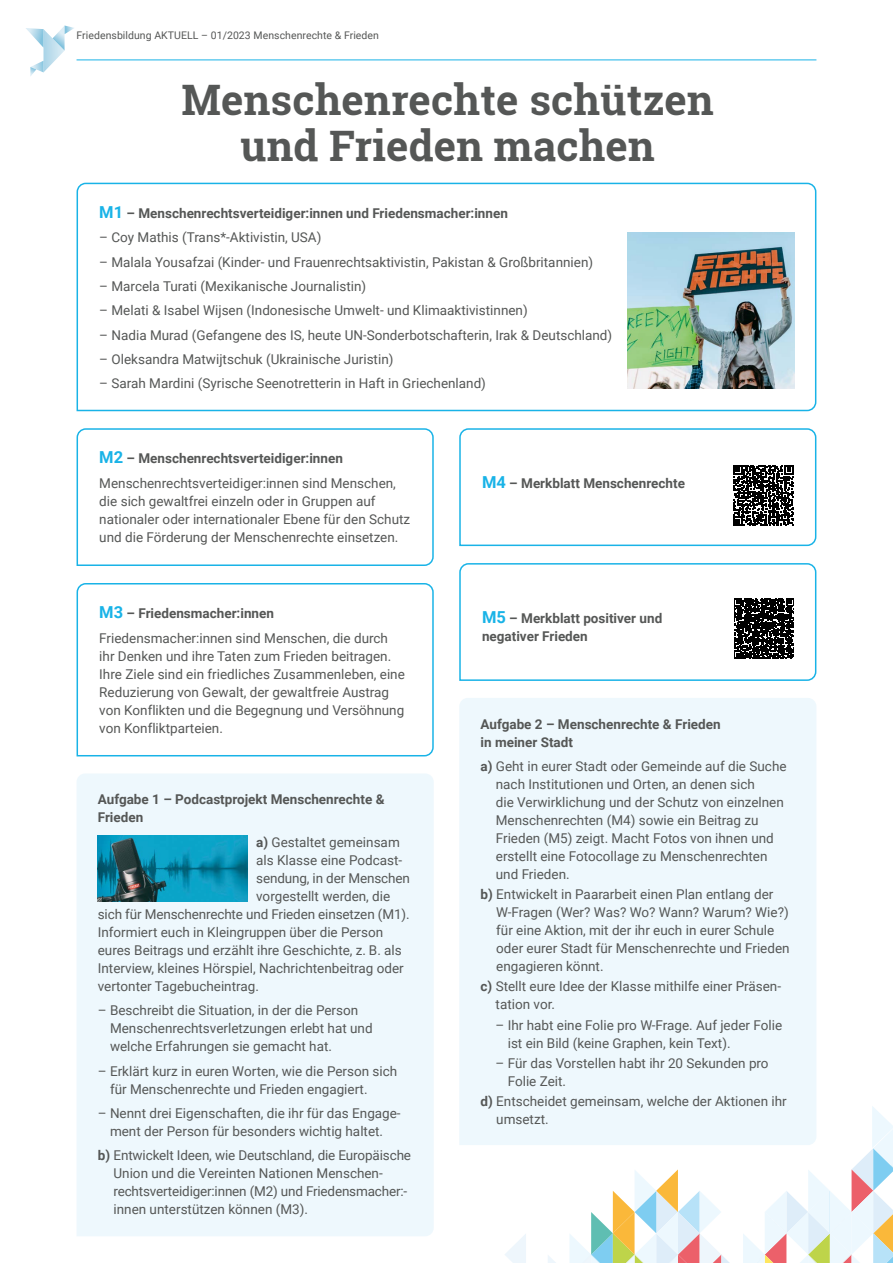
<style>
.page{position:relative;width:893px;height:1263px;background:#fff}
.page>*{position:absolute;margin:0;border:0;box-sizing:border-box;transform-origin:0 0}
.Überschrift___h2{font:700 42px/46.5px "Roboto Slab";letter-spacing:.005em;color:#555756;text-align:center}
.Fließtext_Abstand__1{font:13.5px/18px "Roboto";color:#555756}
.Fließtext_Abstand__0{font:13.5px/18px "Roboto";color:#555756}
.Fließtext_Abstand__1-2{font:700 13.5px/18px "Roboto";color:#555756}
.t1{font:10.5px "Roboto";letter-spacing:.005em;color:#555756}
.s1{font-size:16.5px;color:#19b3e7}
.s2{font-weight:700}
</style>
<div class="page">
<hr style="left:77px;top:60px;width:739px;height:1px;background:#19b3e7">
<svg style="left:26px;top:26px;width:48px;height:50px"></svg>
<div style="left:77px;top:774px;width:357px;height:462px;background:#eef8fd"></div>
<img style="left:98px;top:835px;width:150px;height:67px">
<div style="left:459px;top:698px;width:357px;height:447px;background:#eef8fd"></div>
<svg style="left:76px;top:182px;width:741px;height:230px"></svg>
<img style="left:627px;top:233px;width:167px;height:155px">
<svg style="left:76px;top:428px;width:358px;height:138px"></svg>
<svg style="left:459px;top:428px;width:358px;height:119px"></svg>
<svg style="left:459px;top:563px;width:358px;height:118px"></svg>
<svg style="left:76px;top:583px;width:358px;height:174px"></svg>
<svg style="left:548px;top:1255px;width:8px;height:8px"></svg>
<svg style="left:505px;top:1234px;width:21px;height:29px"></svg>
<svg style="left:570px;top:1169px;width:160px;height:94px"></svg>
<svg style="left:743px;top:1106px;width:150px;height:157px"></svg>
<p class="t1" style="left:77px;top:28px;width:304px">Friedensbildung AKTUELL – 01/2023 Menschenrechte &amp; Frieden</p>
<p class="Überschrift___h2" style="left:181px;top:76px;width:534px">Menschenrechte schützen und Frieden machen</p>
<p class="Fließtext_Abstand__1-2" style="left:99px;top:203px;width:410px"><span class="s1">M1</span> – Menschenrechtsverteidiger:innen und Friedensmacher:innen</p>
<p class="Fließtext_Abstand__1" style="left:99px;top:228px;width:224px">– Coy Mathis (Trans*-Aktivistin, USA)</p>
<p class="Fließtext_Abstand__1" style="left:99px;top:252px;width:495px">– Malala Yousafzai (Kinder- und Frauenrechtsaktivistin, Pakistan &amp; Großbritannien)</p>
<p class="Fließtext_Abstand__1" style="left:99px;top:277px;width:268px">– Marcela Turati (Mexikanische Journalistin)</p>
<p class="Fließtext_Abstand__1" style="left:99px;top:301px;width:430px">– Melati &amp; Isabel Wijsen (Indonesische Umwelt- und Klimaaktivistinnen)</p>
<p class="Fließtext_Abstand__1" style="left:99px;top:325px;width:514px">– Nadia Murad (Gefangene des IS, heute UN-Sonderbotschafterin, Irak &amp; Deutschland)</p>
<p class="Fließtext_Abstand__1" style="left:99px;top:350px;width:296px">– Oleksandra Matwijtschuk (Ukrainische Juristin)</p>
<p class="Fließtext_Abstand__1" style="left:99px;top:374px;width:388px">– Sarah Mardini (Syrische Seenotretterin in Haft in Griechenland)</p>
<p class="Fließtext_Abstand__1-2" style="left:99px;top:449px;width:245px"><span class="s1">M2</span> – Menschenrechtsverteidiger:innen</p>
<p class="Fließtext_Abstand__0" style="left:99px;top:473px;width:312px">Menschenrechtsverteidiger:innen sind Menschen, die sich gewaltfrei einzeln oder in Gruppen auf nationaler oder internationaler Ebene für den Schutz und die Förderung der Menschenrechte einsetzen.</p>
<p class="Fließtext_Abstand__1-2" style="left:482px;top:473px;width:204px"><span class="s1">M4</span> – Merkblatt Menschenrechte</p>
<p class="Fließtext_Abstand__1-2" style="left:99px;top:604px;width:176px"><span class="s1">M3</span> – Friedensmacher:innen</p>
<p class="Fließtext_Abstand__0" style="left:99px;top:628px;width:307px">Friedensmacher:innen sind Menschen, die durch ihr Denken und ihre Taten zum Frieden beitragen.<br>Ihre Ziele sind ein friedliches Zusammenleben, eine Reduzierung von Gewalt, der gewaltfreie Austrag von Konflikten und die Begegnung und Versöhnung von Konfliktparteien.</p>
<p class="Fließtext_Abstand__1-2" style="left:98px;top:790px;width:288px">Aufgabe 1 – Podcastprojekt Menschenrechte &amp;<br>Frieden</p>
<p class="Fließtext_Abstand__1" style="left:256px;top:832px;width:145px"><span class="s2">a)</span> Gestaltet gemeinsam</p>
<p class="Fließtext_Abstand__1" style="left:256px;top:850px;width:148px">als Klasse eine Podcast-</p>
<p class="Fließtext_Abstand__1" style="left:256px;top:868px;width:155px">sendung, in der Menschen</p>
<p class="Fließtext_Abstand__1" style="left:256px;top:886px;width:136px">vorgestellt werden, die</p>
<p class="Fließtext_Abstand__1" style="left:98px;top:904px;width:313px">sich für Menschenrechte und Frieden einsetzen (M1).</p>
<p class="Fließtext_Abstand__1" style="left:98px;top:922px;width:287px">Informiert euch in Kleingruppen über die Person</p>
<p class="Fließtext_Abstand__1" style="left:98px;top:940px;width:306px">eures Beitrags und erzählt ihre Geschichte, z. B. als</p>
<p class="Fließtext_Abstand__1" style="left:98px;top:958px;width:308px">Interview, kleines Hörspiel, Nachrichtenbeitrag oder</p>
<p class="Fließtext_Abstand__1" style="left:98px;top:976px;width:163px">vertonter Tagebucheintrag.</p>
<p class="Fließtext_Abstand__1" style="left:110px;top:1001px;width:264px;text-indent:-12px">– Beschreibt die Situation, in der die Person<br>Menschenrechtsverletzungen erlebt hat und welche Erfahrungen sie gemacht hat.</p>
<p class="Fließtext_Abstand__1" style="left:110px;top:1061px;width:289px;text-indent:-12px">– Erklärt kurz in euren Worten, wie die Person sich für Menschenrechte und Frieden engagiert.</p>
<p class="Fließtext_Abstand__1" style="left:98px;top:1103px;width:304px;text-align:center">– Nennt drei Eigenschaften, die ihr für das Engage&shy;ment der Person für besonders wichtig haltet.</p>
<p class="Fließtext_Abstand__1" style="left:113px;top:1146px;width:299px;text-indent:-16px"><span class="s2">b)</span> Entwickelt Ideen, wie Deutschland, die Europäische Union und die Vereinten Nationen Menschen&shy;rechtsverteidiger:innen (M2) und Friedensmacher:- innen unterstützen können (M3).</p>
<p class="Fließtext_Abstand__1-2" style="left:482px;top:608px;width:182px"><span class="s1">M5</span> – Merkblatt positiver und negativer Frieden</p>
<p class="Fließtext_Abstand__1-2" style="left:480px;top:714px;width:242px">Aufgabe 2 – Menschenrechte &amp; Frieden in meiner Stadt</p>
<p class="Fließtext_Abstand__0" style="left:496px;top:757px;width:292px;text-indent:-15px"><span class="s2">a)</span> Geht in eurer Stadt oder Gemeinde auf die Suche nach Institutionen und Orten, an denen sich<br>die Verwirklichung und der Schutz von einzelnen Menschenrechten (M4) sowie ein Beitrag zu Frieden (M5) zeigt. Macht Fotos von ihnen und erstellt eine Fotocollage zu Menschenrechten und Frieden.</p>
<p class="Fließtext_Abstand__0" style="left:496px;top:885px;width:295px;text-indent:-16px"><span class="s2">b)</span> Entwickelt in Paararbeit einen Plan entlang der W-Fragen (Wer? Was? Wo? Wann? Warum? Wie?) für eine Aktion, mit der ihr euch in eurer Schule oder eurer Stadt für Menschenrechte und Frieden engagieren könnt.</p>
<p class="Fließtext_Abstand__0" style="left:496px;top:977px;width:287px;text-indent:-15px"><span class="s2">c)</span> Stellt eure Idee der Klasse mithilfe einer Präsen&shy;tation vor.</p>
<p class="Fließtext_Abstand__0" style="left:508px;top:1015px;width:276px;text-indent:-12px">– Ihr habt eine Folie pro W-Frage. Auf jeder Folie ist ein Bild (keine Graphen, kein Text).</p>
<p class="Fließtext_Abstand__0" style="left:508px;top:1053px;width:262px;text-indent:-12px">– Für das Vorstellen habt ihr 20 Sekunden pro<br>Folie Zeit.</p>
<p class="Fließtext_Abstand__0" style="left:496px;top:1091px;width:292px;text-indent:-16px"><span class="s2">d)</span> Entscheidet gemeinsam, welche der Aktionen ihr umsetzt.</p>
</div>
